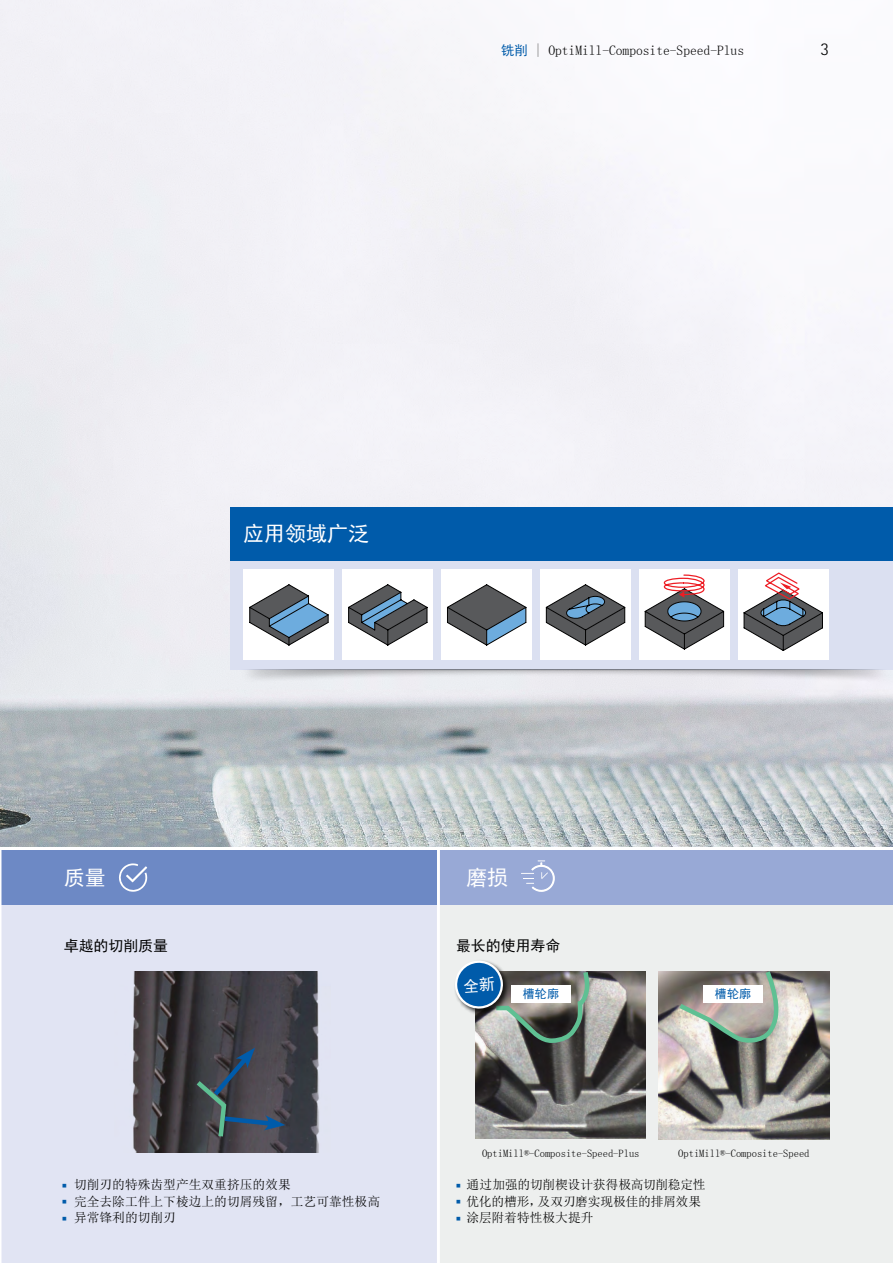
<style>
.page{position:relative;width:893px;height:1263px;background:#fff}
.page>*{position:absolute;margin:0;border:0;box-sizing:border-box;transform-origin:0 0}
.t1{font:21px "Sim Hei";color:#fff}
.t2{font:300 18px "Rotis Sans Serif W1 G";color:#000}
.t3{font:15px "Sim Hei";letter-spacing:-.005em;color:#000}
.t4{font:13.5px "Sim Sun";color:#000}
.t5{font:12.75px "Sim Sun";color:#000}
.t6{font:12.75px "Sim Sun";letter-spacing:-.02em;color:#000}
.t7{font:12px "Sim Hei";letter-spacing:.01em;color:#005baa}
.t8{font:10.5px "Sim Sun";color:#000}
.s1{font-family:"Sim Hei";color:#005baa}
.s2{color:#005baa}
</style>
<div class="page">
<img style="left:0;top:0;width:893px;height:846px">
<div style="left:437px;top:905px;width:456px;height:358px;background:#edefee"></div>
<div style="left:230px;top:507px;width:663px;height:55px;background:#005baa"></div>
<div style="left:0;top:905px;width:437px;height:358px;background:#e1e4f3"></div>
<div style="left:437px;top:850px;width:456px;height:55px;background:#98a9d6"></div>
<img style="left:132px;top:972px;width:187px;height:180px">
<img style="left:475px;top:971px;width:170px;height:167px">
<img style="left:659px;top:971px;width:170px;height:169px">
<img style="left:674px;top:971px;width:109px;height:77px">
<hr style="left:437px;top:848px;width:3px;height:415px;background:#fff">
<div style="left:230px;top:561px;width:663px;height:109px;background:#dbe0f1"></div>
<div style="left:244px;top:570px;width:90px;height:90px;background:#fff"></div>
<svg style="left:249px;top:584px;width:80px;height:62px"></svg>
<div style="left:343px;top:570px;width:90px;height:90px;background:#fff"></div>
<svg style="left:348px;top:584px;width:80px;height:62px"></svg>
<div style="left:441px;top:570px;width:91px;height:90px;background:#fff"></div>
<svg style="left:447px;top:584px;width:80px;height:62px"></svg>
<div style="left:540px;top:570px;width:91px;height:90px;background:#fff"></div>
<svg style="left:545px;top:584px;width:81px;height:62px"></svg>
<div style="left:639px;top:570px;width:91px;height:90px;background:#fff"></div>
<svg style="left:644px;top:574px;width:81px;height:76px"></svg>
<div style="left:738px;top:570px;width:90px;height:90px;background:#fff"></div>
<svg style="left:743px;top:572px;width:80px;height:79px"></svg>
<img style="left:224px;top:670px;width:669px;height:41px">
<div style="left:0;top:850px;width:437px;height:55px;background:#6d89c5"></div>
<svg style="left:192px;top:1048px;width:93px;height:93px"></svg>
<hr style="left:0;top:848px;width:2px;height:415px;background:#fff">
<div style="left:703px;top:985px;width:60px;height:17px;background:#fff"></div>
<svg style="left:119px;top:863px;width:28px;height:29px"></svg>
<svg style="left:521px;top:860px;width:34px;height:32px"></svg>
<svg style="left:455px;top:960px;width:138px;height:85px"></svg>
<p class="t4" style="left:501px;top:44px;width:244px"><span class="s1">铣削</span> | OptiMill-Composite-Speed-Plus</p>
<h2 class="t2" style="left:820px;top:39px;width:10px">3</h2>
<h1 class="t1" style="left:243px;top:523px;width:127px">应用领域广泛</h1>
<h1 class="t1" style="left:64px;top:867px;width:43px">质量</h1>
<h1 class="t1" style="left:466px;top:867px;width:43px">磨损</h1>
<p class="t3" style="left:64px;top:938px;width:106px">卓越的切削质量</p>
<p class="t3" style="left:456px;top:938px;width:106px">最长的使用寿命</p>
<p class="t7" style="left:523px;top:988px;width:38px">槽轮廓</p>
<p class="t7" style="left:715px;top:988px;width:38px">槽轮廓</p>
<p class="t5" style="left:62px;top:1178px;width:230px"><span class="s2">■</span> 切削刃的特殊齿型产生双重挤压的效果</p>
<p class="t5" style="left:62px;top:1195px;width:319px"><span class="s2">■</span> 完全去除工件上下棱边上的切屑残留，工艺可靠性极高</p>
<p class="t5" style="left:62px;top:1211px;width:115px"><span class="s2">■</span> 异常锋利的切削刃</p>
<p class="t8" style="left:482px;top:1148px;width:159px">OptiMill®-Composite-Speed-Plus</p>
<p class="t8" style="left:678px;top:1148px;width:133px">OptiMill®-Composite-Speed</p>
<p class="t6" style="left:456px;top:1178px;width:251px"><span class="s2">■</span> 通过加强的切削楔设计获得极高切削稳定性</p>
<p class="t5" style="left:456px;top:1195px;width:247px"><span class="s2">■</span> 优化的槽形，及双刃磨实现极佳的排屑效果</p>
<p class="t5" style="left:456px;top:1211px;width:139px"><span class="s2">■</span> 涂层附着特性极大提升</p>
</div>
